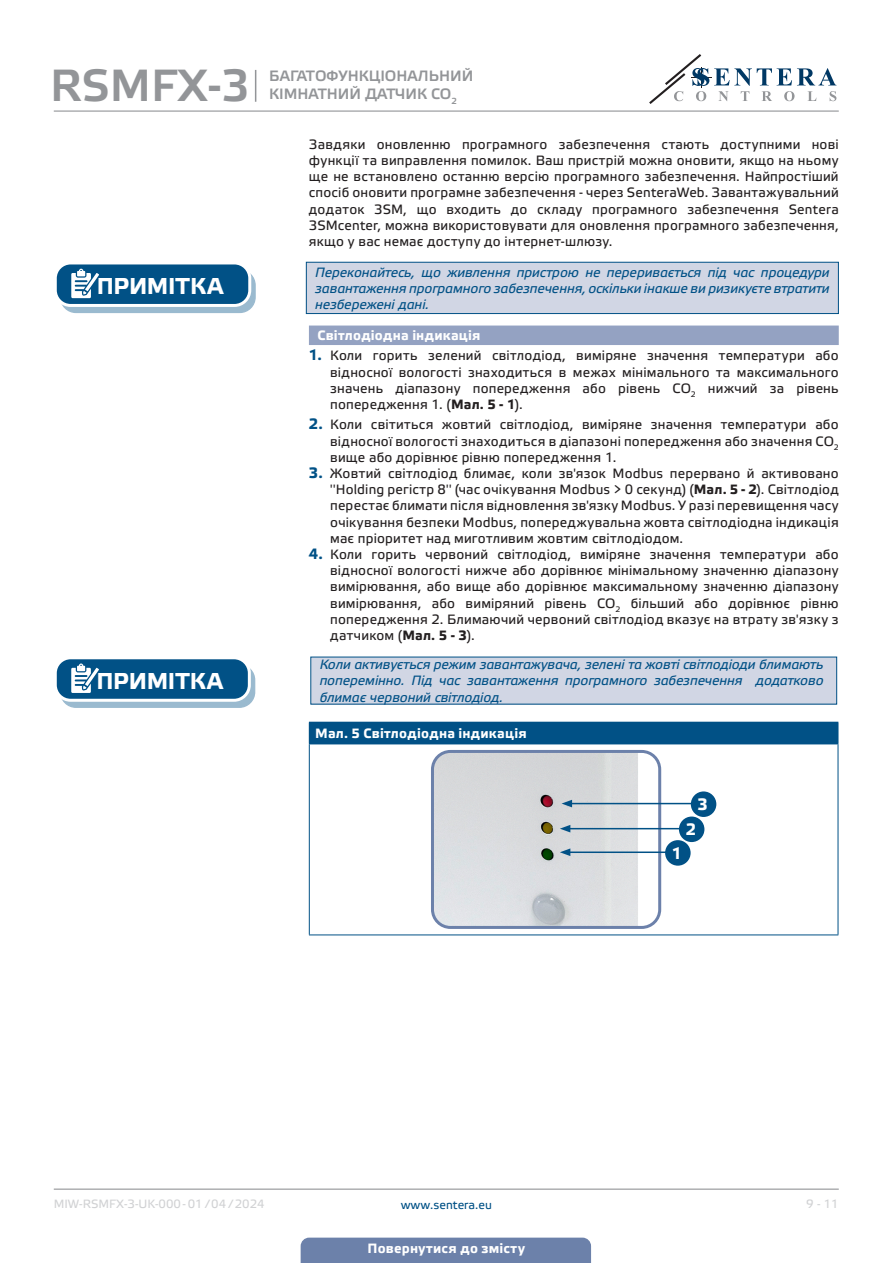
<style>
.page{position:relative;width:893px;height:1263px;background:#fff}
.page>*{position:absolute;margin:0;border:0;box-sizing:border-box;transform-origin:0 0}
.t1{font:45px "Etelka Medium Pro";color:#939598}
.t2{font:700 22.95px "Etelka Text Pro";letter-spacing:-.005em;color:#fff}
.TABLE_TEXT_WHITE{font:700 16.5px "Etelka Text Pro";color:#fff}
.t3{font:15px/18px "Etelka Medium Pro";color:#939598}
.body{font:13.5px/16.2px "Etelka Text Pro";letter-spacing:.015em;color:#231f20;text-align:justify}
.attention{font:italic 13.5px/16.2px "Etelka Text Pro";letter-spacing:-.005em;color:#015186;text-align:justify}
.table_text{font:700 13.5px "Etelka Text Pro";letter-spacing:.015em;color:#fff}
.Number-roman{font:700 13.5px "Etelka Text Pro";letter-spacing:.02em;color:#fff}
.t4{font:12px "Etelka Text Pro";color:#d1d2d4}
.t5{font:12px "Etelka Text Pro";color:#015186}
.s1{font-weight:700;font-size:15px;color:#015186}
.s2{font-weight:700}
</style>
<div class="page">
<hr style="left:54px;top:111px;width:785px;height:1px;background:#939598">
<hr style="left:54px;top:1188px;width:785px;height:2px;background:#939598">
<svg style="left:649px;top:54px;width:187px;height:50px"></svg>
<div style="left:301px;top:1237px;width:290px;height:26px;background:#6c81aa"></div>
<hr style="left:255px;top:70px;width:1px;height:32px;background:#939598">
<div style="left:309px;top:326px;width:530px;height:19px;background:#94a2c2"></div>
<div style="left:61px;top:270px;width:194px;height:42px;background:#9abacf;border-radius:15px"></div>
<div style="left:60px;top:269px;width:196px;height:44px;border:1px solid #015186;border-radius:15px"></div>
<div style="left:55px;top:263px;width:195px;height:42px;background:#015186;border-radius:15px"></div>
<div style="left:54px;top:261px;width:197px;height:46px;border:3px solid #fff;border-radius:15px"></div>
<svg style="left:71px;top:269px;width:33px;height:37px"></svg>
<div style="left:306px;top:262px;width:532px;height:52px;background:#d1d6e4"></div>
<div style="left:306px;top:262px;width:533px;height:52px;border:1px solid #015186"></div>
<div style="left:61px;top:665px;width:194px;height:42px;background:#9abacf;border-radius:15px"></div>
<div style="left:60px;top:664px;width:195px;height:44px;border:1px solid #015186;border-radius:15px"></div>
<div style="left:55px;top:658px;width:194px;height:42px;background:#015186;border-radius:15px"></div>
<div style="left:54px;top:656px;width:197px;height:46px;border:3px solid #fff;border-radius:15px"></div>
<svg style="left:71px;top:663px;width:33px;height:38px"></svg>
<div style="left:311px;top:657px;width:526px;height:47px;background:#d1d6e4"></div>
<div style="left:309px;top:722px;width:529px;height:22px;background:#015186"></div>
<svg style="left:838px;top:722px;width:1px;height:21px"></svg>
<hr style="left:309px;top:744px;width:1px;height:190px;background:#015186">
<hr style="left:838px;top:744px;width:1px;height:190px;background:#015186">
<hr style="left:309px;top:934px;width:529px;height:1px;background:#015186">
<img style="left:435px;top:754px;width:225px;height:171px">
<div style="left:431px;top:750px;width:230px;height:179px;border:3px solid #6c81aa;border-radius:18px"></div>
<hr style="left:570px;top:803px;width:129px;height:1px;background:#015186">
<svg style="left:562px;top:800px;width:10px;height:7px"></svg>
<hr style="left:568px;top:828px;width:118px;height:1px;background:#015186">
<svg style="left:560px;top:825px;width:10px;height:7px"></svg>
<hr style="left:568px;top:851px;width:118px;height:2px;background:#015186">
<svg style="left:560px;top:848px;width:10px;height:8px"></svg>
<div style="left:691px;top:791px;width:25px;height:26px;background:#015186;border-radius:50%"></div>
<div style="left:679px;top:816px;width:25px;height:26px;background:#015186;border-radius:50%"></div>
<div style="left:665px;top:840px;width:26px;height:26px;background:#015186;border-radius:50%"></div>
<h1 class="t1" style="left:50px;top:61px;width:201px">RSMFX-3</h1>
<p class="t3" style="left:269px;top:67px;width:206px">БАГАТОФУНКЦІОНАЛЬНИЙ<br>КІМНАТНИЙ ДАТЧИК CO<sub>2</sub></p>
<p class="body" style="left:309px;top:137px;width:531px">Завдяки оновленню програмного забезпечення стають доступними нові функції та виправлення помилок. Ваш пристрій можна оновити, якщо на ньому ще не встановлено останню версію програмного забезпечення. Найпростіший спосіб оновити програмне забезпечення - через SenteraWeb. Завантажувальний додаток 3SM, що входить до складу програмного забезпечення Sentera 3SMcenter, можна використовувати для оновлення програмного забезпечення, якщо у вас немає доступу до інтернет-шлюзу.</p>
<p class="t2" style="left:97px;top:273px;width:128px">ПРИМІТКА</p>
<p class="attention" style="left:315px;top:265px;width:516px">Переконайтесь, що живлення пристрою не переривається під час процедури завантаження програмного забезпечення, оскільки інакше ви ризикуєте втратити незбережені дані.</p>
<p class="Number-roman" style="left:317px;top:328px;width:165px">Світлодіодна індикація</p>
<p class="body" style="left:330px;top:348px;width:510px;text-indent:-21px"><span class="s1">1.</span> Коли горить зелений світлодіод, виміряне значення температури або відносної вологості знаходиться в межах мінімального та максимального значень діапазону попередження або рівень CO<sub>2</sub> нижчий за рівень попередження 1. (<span class="s2">Мал. 5 - 1</span>).</p>
<p class="body" style="left:330px;top:417px;width:510px;text-indent:-21px"><span class="s1">2.</span> Коли світиться жовтий світлодіод, виміряне значення температури або відносної вологості знаходиться в діапазоні попередження або значення CO<sub>2 </sub>вище або дорівнює рівню попередження 1.</p>
<p class="body" style="left:330px;top:466px;width:510px;text-indent:-21px"><span class="s1">3.</span> Жовтий світлодіод блимає, коли зв'язок Modbus перервано й активовано ''Holding регістр 8'' (час очікування Modbus &gt; 0 секунд) (<span class="s2">Мал. 5 - 2</span>). Світлодіод перестає блимати після відновлення зв'язку Modbus. У разі перевищення часу очікування безпеки Modbus, попереджувальна жовта світлодіодна індикація має пріоритет над миготливим жовтим світлодіодом.</p>
<p class="body" style="left:330px;top:547px;width:510px;text-indent:-21px"><span class="s1">4.</span> Коли горить червоний світлодіод, виміряне значення температури або відносної вологості нижче або дорівнює мінімальному значенню діапазону вимірювання, або вище або дорівнює максимальному значенню діапазону вимірювання, або виміряний рівень CO<sub>2</sub> більший або дорівнює рівню попередження 2. Блимаючий червоний світлодіод вказує на втрату зв'язку з датчиком (<span class="s2">Мал. 5 - 3</span>).</p>
<p class="t2" style="left:97px;top:668px;width:128px">ПРИМІТКА</p>
<p class="attention" style="left:320px;top:657px;width:505px">Коли активується режим завантажувача, зелені та жовті світлодіоди блимають поперемінно. Під час завантаження програмного забезпечення додатково блимає червоний світлодіод.</p>
<p class="table_text" style="left:315px;top:726px;width:213px">Мал. 5 Світлодіодна індикація</p>
<p class="TABLE_TEXT_WHITE" style="left:698px;top:795px;width:12px">3</p>
<p class="TABLE_TEXT_WHITE" style="left:686px;top:820px;width:12px">2</p>
<p class="TABLE_TEXT_WHITE" style="left:672px;top:844px;width:12px">1</p>
<p class="t4" style="left:54px;top:1197px;width:212px">MIW-RSMFX-3-UK-000 - 01 / 04 / 2024</p>
<p class="t5" style="left:401px;top:1198px;width:93px">www.sentera.eu</p>
<p class="t4" style="left:806px;top:1197px;width:34px">9 - 11</p>
<p class="table_text" style="left:368px;top:1240px;width:159px">Повернутися до змісту</p>
</div>
